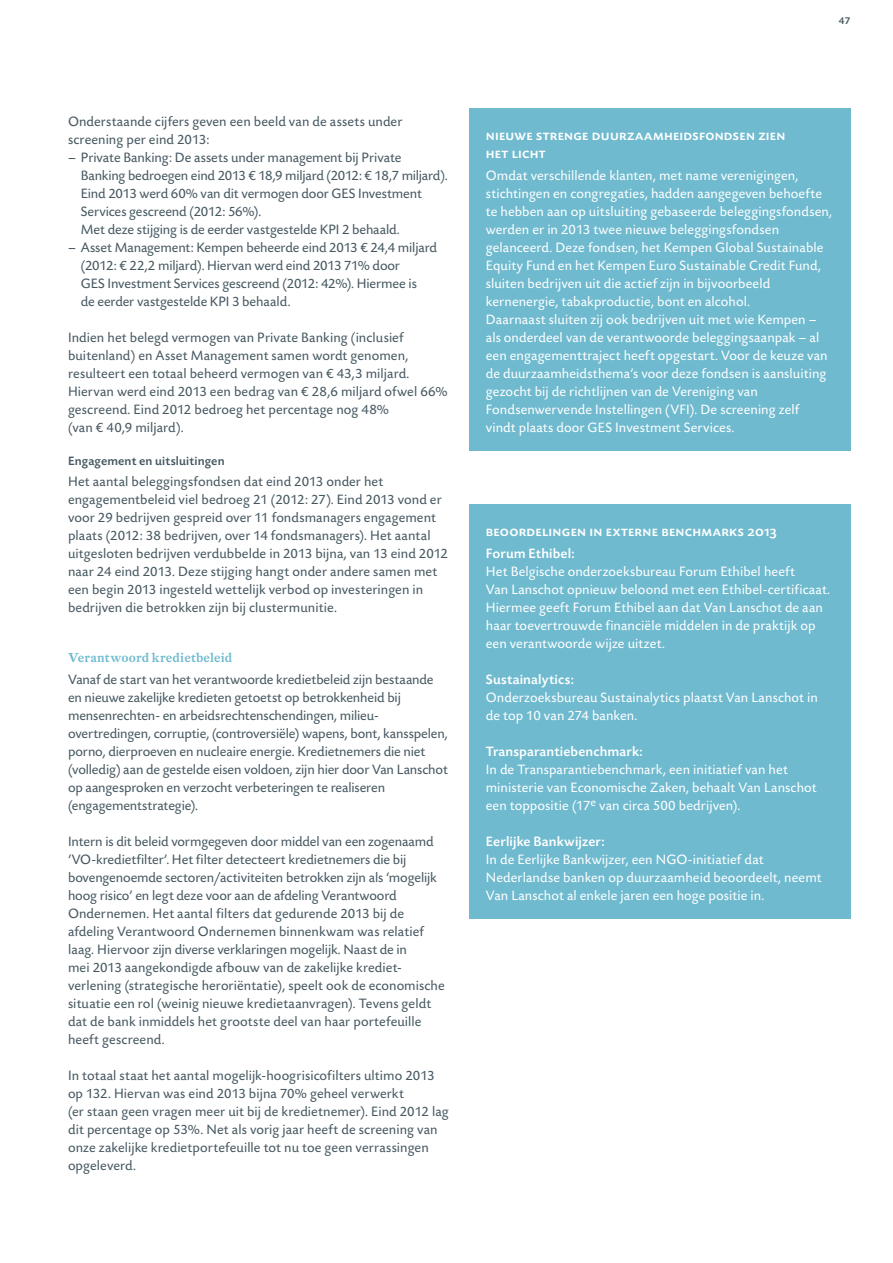
<style>
.page{position:relative;width:893px;height:1263px;background:#fff}
.page>*{position:absolute;margin:0;border:0;box-sizing:border-box;transform-origin:0 0}
.t1{font:15px/18px "Today Sans BEFOP Medium SC";letter-spacing:.02em;color:#fff}
.t2{font:14.25px/18px "Today Sans BEFOP";color:#455760}
.t3{font:14.25px/18px "Today Sans BEFOP";letter-spacing:.005em;color:#fff}
.t4{font:500 14.25px "Today Sans BEFOP";letter-spacing:.01em;color:#fff}
.t5{font:500 12.75px "Today Sans BEFOP";letter-spacing:.01em;color:#455760}
.t6{font:12.75px "FVL Fleischmann ST Medium";letter-spacing:.01em;color:#6fbacf}
.t7{font:500 10.5px "Today Sans BEFOP";color:#455760}
</style>
<div class="page">
<div style="left:469px;top:108px;width:381px;height:342px;background:#6fbacf"></div>
<div style="left:469px;top:504px;width:381px;height:414px;background:#6fbacf"></div>
<p class="t2" style="left:68px;top:113px;width:336px">Onderstaande cijfers geven een beeld van de assets under screening per eind 2013:</p>
<p class="t2" style="left:81px;top:149px;width:368px;text-indent:-13px">– Private Banking: De assets under management bij Private Banking bedroegen eind 2013 € 18,9 miljard (2012: € 18,7 miljard).<br>Eind 2013 werd 60% van dit vermogen door GES Investment Services gescreend (2012: 56%).<br>Met deze stijging is de eerder vastgestelde KPI 2 behaald.</p>
<p class="t2" style="left:81px;top:239px;width:358px;text-indent:-13px">– Asset Management: Kempen beheerde eind 2013 € 24,4 miljard (2012: € 22,2 miljard). Hiervan werd eind 2013 71% door<br>GES Investment Services gescreend (2012: 42%). Hiermee is<br>de eerder vastgestelde KPI 3 behaald.</p>
<p class="t2" style="left:68px;top:329px;width:381px">Indien het belegd vermogen van Private Banking (inclusief buitenland) en Asset Management samen wordt genomen, resulteert een totaal beheerd vermogen van € 43,3 miljard.<br>Hiervan werd eind 2013 een bedrag van € 28,6 miljard ofwel 66% gescreend. Eind 2012 bedroeg het percentage nog 48%<br>(van € 40,9 miljard).</p>
<p class="t5" style="left:68px;top:454px;width:158px">Engagement en uitsluitingen</p>
<p class="t2" style="left:68px;top:473px;width:382px">Het aantal beleggingsfondsen dat eind 2013 onder het engagementbeleid viel bedroeg 21 (2012: 27). Eind 2013 vond er voor 29 bedrijven gespreid over 11 fondsmanagers engagement plaats (2012: 38 bedrijven, over 14 fondsmanagers). Het aantal uitgesloten bedrijven verdubbelde in 2013 bijna, van 13 eind 2012 naar 24 eind 2013. Deze stijging hangt onder andere samen met een begin 2013 ingesteld wettelijk verbod op investeringen in bedrijven die betrokken zijn bij clustermunitie.</p>
<p class="t6" style="left:68px;top:650px;width:166px">Verantwoord kredietbeleid</p>
<p class="t2" style="left:68px;top:671px;width:381px">Vanaf de start van het verantwoorde kredietbeleid zijn bestaande en nieuwe zakelijke kredieten getoetst op betrokkenheid bij mensenrechten- en arbeidsrechtenschendingen, milieu&shy;overtredingen, corruptie, (controversiële) wapens, bont, kansspelen, porno, dierproeven en nucleaire energie. Kredietnemers die niet (volledig) aan de gestelde eisen voldoen, zijn hier door Van Lanschot op aangesproken en verzocht verbeteringen te realiseren (engagementstrategie).</p>
<p class="t2" style="left:68px;top:833px;width:378px">Intern is dit beleid vormgegeven door middel van een zogenaamd ‘VO-kredietfilter’. Het filter detecteert kredietnemers die bij bovengenoemde sectoren/activiteiten betrokken zijn als ‘mogelijk hoog risico’ en legt deze voor aan de afdeling Verantwoord Ondernemen. Het aantal filters dat gedurende 2013 bij de afdeling Verantwoord Ondernemen binnenkwam was relatief laag. Hiervoor zijn diverse verklaringen mogelijk. Naast de in<br>mei 2013 aangekondigde afbouw van de zakelijke krediet&shy;verlening (strategische heroriëntatie), speelt ook de economische situatie een rol (weinig nieuwe kredietaanvragen). Tevens geldt dat de bank inmiddels het grootste deel van haar portefeuille heeft gescreend.</p>
<p class="t2" style="left:68px;top:1067px;width:382px">In totaal staat het aantal mogelijk-hoogrisicofilters ultimo 2013 op 132. Hiervan was eind 2013 bijna 70% geheel verwerkt<br>(er staan geen vragen meer uit bij de kredietnemer). Eind 2012 lag dit percentage op 53%. Net als vorig jaar heeft de screening van onze zakelijke kredietportefeuille tot nu toe geen verrassingen opgeleverd.</p>
<p class="t7" style="left:839px;top:15px;width:13px">47</p>
<p class="t1" style="left:486px;top:126px;width:301px">nieuwe strenge duurzaamheidsfondsen zien het licht</p>
<p class="t3" style="left:486px;top:167px;width:348px">Omdat verschillende klanten, met name verenigingen, stichtingen en congregaties, hadden aangegeven behoefte te hebben aan op uitsluiting gebaseerde beleggingsfondsen, werden er in 2013 twee nieuwe beleggingsfondsen gelanceerd. Deze fondsen, het Kempen Global Sustainable Equity Fund en het Kempen Euro Sustainable Credit Fund, sluiten bedrijven uit die actief zijn in bijvoorbeeld kernenergie, tabakproductie, bont en alcohol.<br>Daarnaast sluiten zij ook bedrijven uit met wie Kempen – als onderdeel van de verantwoorde beleggingsaanpak – al een engagementtraject heeft opgestart. Voor de keuze van de duurzaamheidsthema’s voor deze fondsen is aansluiting gezocht bij de richtlijnen van de Vereniging van Fondsenwervende Instellingen (VFI). De screening zelf vindt plaats door GES Investment Services.</p>
<p class="t1" style="left:486px;top:522px;width:292px">beoordelingen in externe benchmarks 2013</p>
<p class="t4" style="left:486px;top:546px;width:90px">Forum Ethibel:</p>
<p class="t3" style="left:486px;top:563px;width:346px">Het Belgische onderzoeksbureau Forum Ethibel heeft<br>Van Lanschot opnieuw beloond met een Ethibel-certificaat.<br>Hiermee geeft Forum Ethibel aan dat Van Lanschot de aan haar toevertrouwde financiële middelen in de praktijk op een verantwoorde wijze uitzet.</p>
<p class="t4" style="left:486px;top:672px;width:90px">Sustainalytics:</p>
<p class="t3" style="left:486px;top:689px;width:334px">Onderzoeksbureau Sustainalytics plaatst Van Lanschot in de top 10 van 274 banken.</p>
<p class="t4" style="left:486px;top:744px;width:158px">Transparantiebenchmark:</p>
<p class="t3" style="left:486px;top:761px;width:332px">In de Transparantiebenchmark, een initiatief van het ministerie van Economische Zaken, behaalt Van Lanschot een toppositie (17<sup>e</sup> van circa 500 bedrijven).</p>
<p class="t4" style="left:486px;top:834px;width:120px">Eerlijke Bankwijzer:</p>
<p class="t3" style="left:486px;top:851px;width:337px">In de Eerlijke Bankwijzer, een NGO-initiatief dat<br>Nederlandse banken op duurzaamheid beoordeelt, neemt<br>Van Lanschot al enkele jaren een hoge positie in.</p>
</div>
